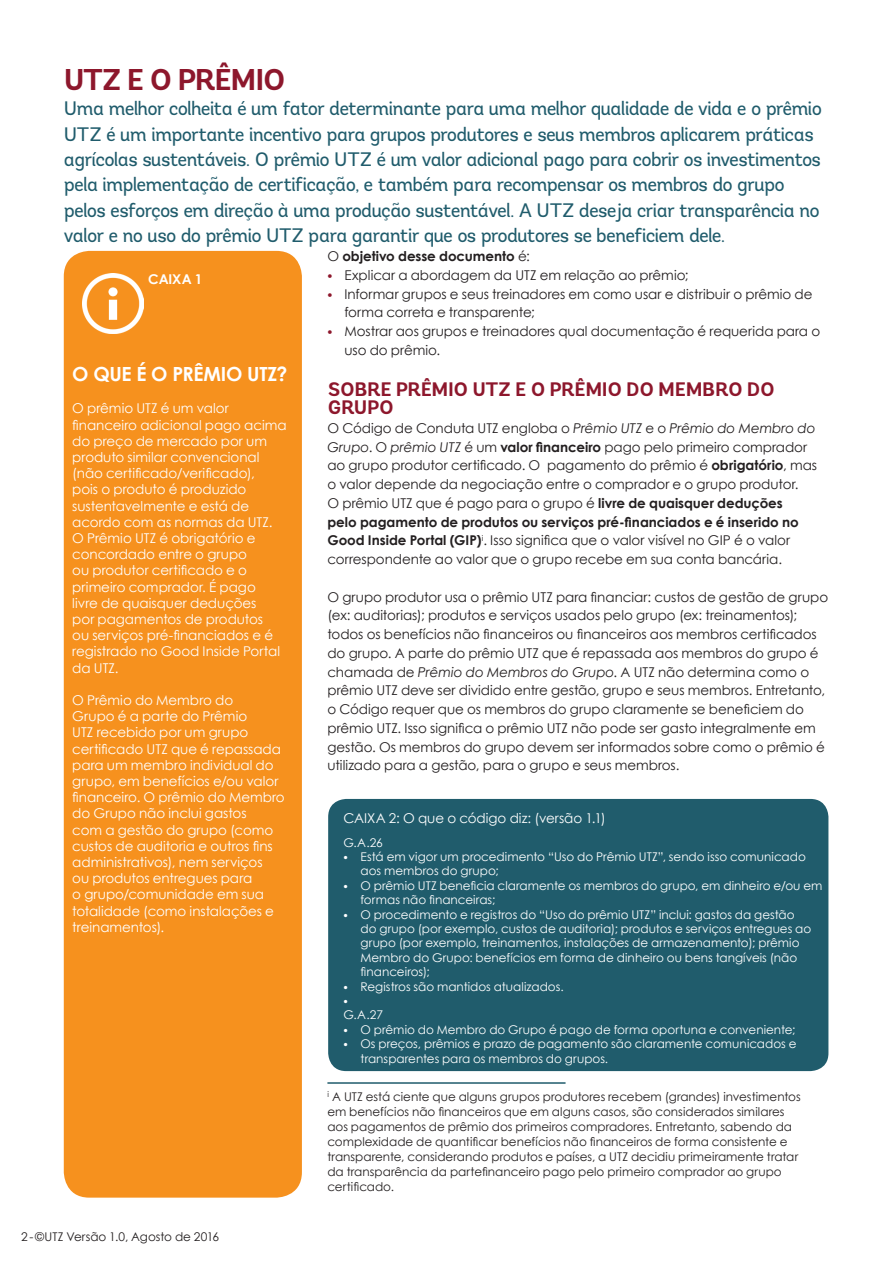
<style>
.page{position:relative;width:893px;height:1263px;background:#fff}
.page>*{position:absolute;margin:0;border:0;box-sizing:border-box;transform-origin:0 0}
.Header_1{font:700 30px "Andes";letter-spacing:-.045em;color:#8d172c}
.Intro_text{font:19.5px/25.3px "Andes";letter-spacing:-.045em;color:#205c6c}
.Header_2{font:700 19.5px/18px "Andes";letter-spacing:-.03em;color:#8d172c}
.Note_text{font:700 19.5px "Century Gothic";letter-spacing:-.01em;color:#fff}
.t1{font:13.5px/18.8px "Century Gothic";letter-spacing:-.005em;color:#231f20}
.Note_text-2{font:13.5px/16.2px "Century Gothic";letter-spacing:-.005em;color:#fff}
.t2{font:700 13.5px "Century Gothic";letter-spacing:-.005em;color:#231f20}
.Note_text-3{font:700 13.5px "Century Gothic";letter-spacing:-.005em;color:#fff}
.Note_text-4{font:12px/14.4px "Century Gothic";color:#fff}
.Footnote_text{font:12px/15px "Century Gothic";color:#231f20}
.t3{font:800 12px "Andes";color:#fff}
.s1{font-weight:400}
.s2{font-family:"Andes";font-weight:800;color:#8d172c}
.s3{font-style:italic}
.s4{font-weight:700}
.s5{font-family:"Andes";font-weight:800}
</style>
<div class="page">
<div style="left:64px;top:251px;width:238px;height:946px;background:#f6911e;border-radius:26px"></div>
<img style="left:83px;top:274px;width:61px;height:60px">
<div style="left:328px;top:799px;width:500px;height:272px;background:#205c6c;border-radius:18px"></div>
<hr style="left:327px;top:1082px;width:239px;height:2px;background:#205c6c">
<p class="Header_1" style="left:64px;top:61px;width:224px">UTZ E O PRÊMIO</p>
<p class="Intro_text" style="left:64px;top:96px;width:760px">Uma melhor colheita é um fator determinante para uma melhor qualidade de vida e o prêmio UTZ é um importante incentivo para grupos produtores e seus membros aplicarem práticas agrícolas sustentáveis. O prêmio UTZ é um valor adicional pago para cobrir os investimentos pela implementação de certificação, e também para recompensar os membros do grupo pelos esforços em direção à uma produção sustentável. A UTZ deseja criar transparência no valor e no uso do prêmio UTZ para garantir que os produtores se beneficiem dele.</p>
<p class="Note_text-3" style="left:148px;top:269px;width:56px">CAIXA 1</p>
<p class="Note_text" style="left:72px;top:359px;width:217px">O QUE É O PRÊMIO UTZ?</p>
<p class="Note_text-2" style="left:72px;top:400px;width:216px">O prêmio UTZ é um valor financeiro adicional pago acima do preço de mercado por um produto similar convencional (não certificado/verificado),<br>pois o produto é produzido sustentavelmente e está de acordo com as normas da UTZ.<br>O Prêmio UTZ é obrigatório e concordado entre o grupo<br>ou produtor certificado e o primeiro comprador. É pago<br>livre de quaisquer deduções<br>por pagamentos de produtos<br>ou serviços pré-financiados e é registrado no Good Inside Portal da UTZ.</p>
<p class="Note_text-2" style="left:72px;top:692px;width:214px">O Prêmio do Membro do<br>Grupo é a parte do Prêmio<br>UTZ recebido por um grupo certificado UTZ que é repassada para um membro individual do grupo, em benefícios e/ou valor financeiro. O prêmio do Membro do Grupo não inclui gastos<br>com a gestão do grupo (como custos de auditoria e outros fins administrativos), nem serviços<br>ou produtos entregues para<br>o grupo/comunidade em sua totalidade (como instalações e treinamentos).</p>
<p class="Footnote_text" style="left:21px;top:1229px;width:199px">2 - © UTZ Versão 1.0, Agosto de 2016</p>
<p class="t2" style="left:327px;top:246px;width:204px"><span class="s1">O</span> objetivo desse documento <span class="s1">é:</span></p>
<p class="t1" style="left:327px;top:265px;width:363px"><span class="s2">•</span> Explicar a abordagem da UTZ em relação ao prêmio;</p>
<p class="t1" style="left:344px;top:284px;width:470px;text-indent:-17px"><span class="s2">•</span> Informar grupos e seus treinadores em como usar e distribuir o prêmio de forma correta e transparente;</p>
<p class="t1" style="left:344px;top:322px;width:477px;text-indent:-17px"><span class="s2">•</span> Mostrar aos grupos e treinadores qual documentação é requerida para o uso do prêmio.</p>
<p class="Header_2" style="left:327px;top:381px;width:449px">SOBRE PRÊMIO UTZ E O PRÊMIO DO MEMBRO DO<br>GRUPO</p>
<p class="t1" style="left:327px;top:418px;width:491px">O Código de Conduta UTZ engloba o <span class="s3">Prêmio UTZ</span> e o <span class="s3">Prêmio do Membro do Grupo</span>. O <span class="s3">prêmio UTZ</span> é um <span class="s4">valor financeiro</span> pago pelo primeiro comprador ao grupo produtor certificado. O pagamento do prêmio é <span class="s4">obrigatório</span>, mas o valor depende da negociação entre o comprador e o grupo produtor.<br>O prêmio UTZ que é pago para o grupo é <span class="s4">livre de quaisquer deduções<br>pelo pagamento de produtos ou serviços pré-financiados e é inserido no Good Inside Portal (GIP)</span><sup>i</sup>. Isso significa que o valor visível no GIP é o valor correspondente ao valor que o grupo recebe em sua conta bancária.</p>
<p class="t1" style="left:327px;top:587px;width:502px">O grupo produtor usa o prêmio UTZ para financiar: custos de gestão de grupo (ex: auditorias); produtos e serviços usados pelo grupo (ex: treinamentos); todos os benefícios não financeiros ou financeiros aos membros certificados do grupo. A parte do prêmio UTZ que é repassada aos membros do grupo é chamada de <span class="s3">Prêmio do Membros do Grupo</span>. A UTZ não determina como o prêmio UTZ deve ser dividido entre gestão, grupo e seus membros. Entretanto, o Código requer que os membros do grupo claramente se beneficiem do prêmio UTZ. Isso significa o prêmio UTZ não pode ser gasto integralmente em gestão. Os membros do grupo devem ser informados sobre como o prêmio é utilizado para a gestão, para o grupo e seus membros.</p>
<p class="Note_text-2" style="left:343px;top:809px;width:264px">CAIXA 2: O que o código diz: (versão 1.1)</p>
<p class="Note_text-4" style="left:343px;top:835px;width:41px">G.A.26</p>
<p class="Note_text-4" style="left:360px;top:849px;width:447px;text-indent:-17px"><span class="s5">•</span> Está em vigor um procedimento “Uso do Prêmio UTZ”, sendo isso comunicado aos membros do grupo;</p>
<p class="Note_text-4" style="left:360px;top:878px;width:463px;text-indent:-17px"><span class="s5">•</span> O prêmio UTZ beneficia claramente os membros do grupo, em dinheiro e/ou em formas não financeiras;</p>
<p class="Note_text-4" style="left:360px;top:907px;width:452px;text-indent:-17px"><span class="s5">•</span> O procedimento e registros do “Uso do prêmio UTZ” inclui: gastos da gestão do grupo (por exemplo, custos de auditoria); produtos e serviços entregues ao grupo (por exemplo, treinamentos, instalações de armazenamento); prêmio Membro do Grupo: benefícios em forma de dinheiro ou bens tangíveis (não financeiros);</p>
<p class="Note_text-4" style="left:343px;top:979px;width:222px"><span class="s5">•</span> Registros são mantidos atualizados.</p>
<p class="t3" style="left:343px;top:993px;width:6px">•</p>
<p class="Note_text-4" style="left:343px;top:1008px;width:41px">G.A.27</p>
<p class="Note_text-4" style="left:343px;top:1022px;width:453px"><span class="s5">•</span> O prêmio do Membro do Grupo é pago de forma oportuna e conveniente;</p>
<p class="Note_text-4" style="left:360px;top:1036px;width:437px;text-indent:-17px"><span class="s5">•</span> Os preços, prêmios e prazo de pagamento são claramente comunicados e transparentes para os membros do grupos.</p>
<p class="Footnote_text" style="left:327px;top:1089px;width:475px"><sup>i</sup> A UTZ está ciente que alguns grupos produtores recebem (grandes) investimentos em benefícios não financeiros que em alguns casos, são considerados similares aos pagamentos de prêmio dos primeiros compradores. Entretanto, sabendo da complexidade de quantificar benefícios não financeiros de forma consistente e transparente, considerando produtos e países, a UTZ decidiu primeiramente tratar da transparência da partefinanceiro pago pelo primeiro comprador ao grupo certificado.</p>
</div>
